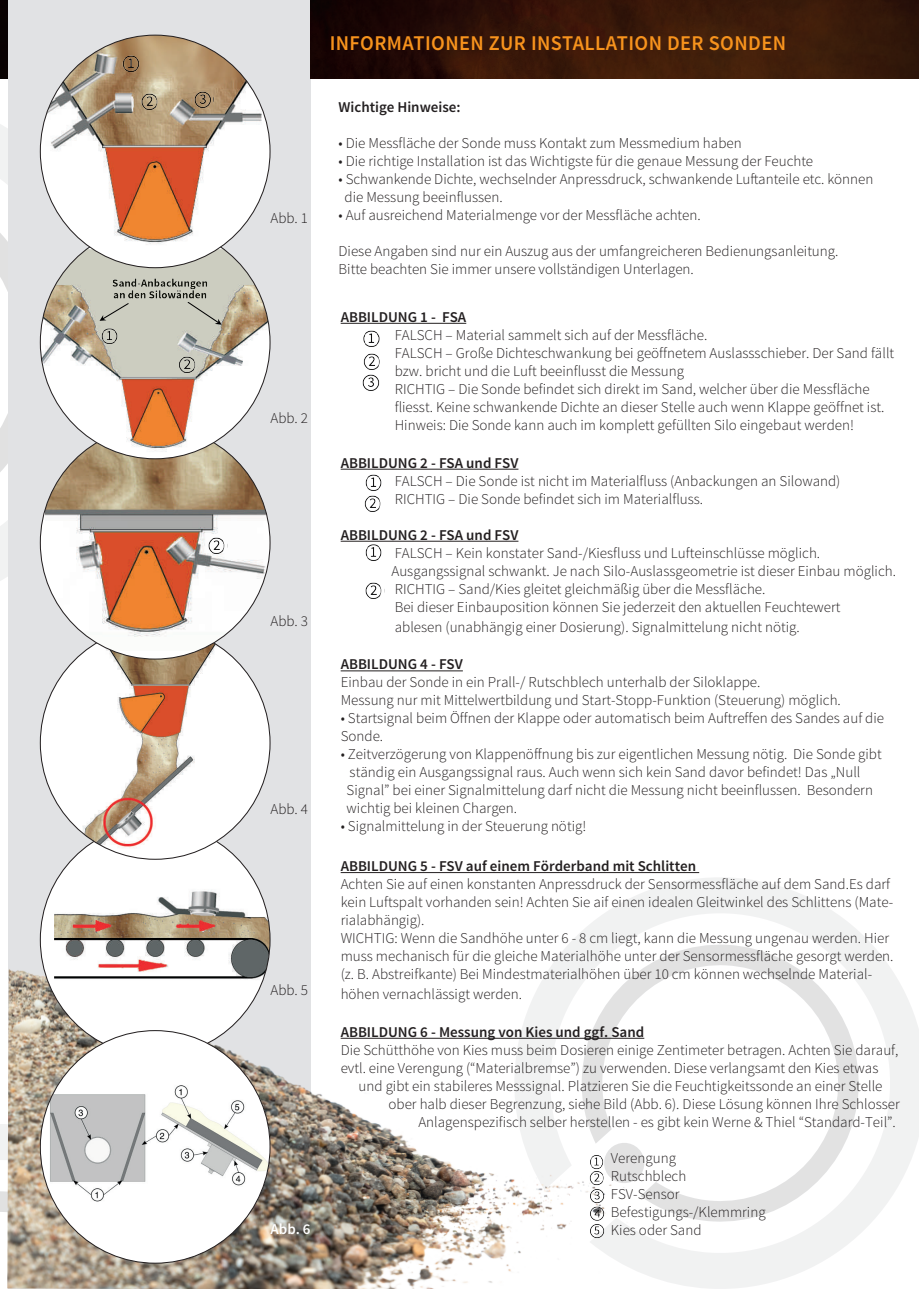
<style>
.page{position:relative;width:919px;height:1289px;background:#fff}
.page>*{position:absolute;margin:0;border:0;box-sizing:border-box;transform-origin:0 0}
.t1{font:600 21px "Source Sans Pro";letter-spacing:.02em;color:#f7931d}
.t2{font:300 15px/18px "Source Sans Pro";color:#231f20}
.t3{font:600 15px "Source Sans Pro";color:#231f20}
.t4{font:600 15px "Source Sans Pro";color:#fff}
</style>
<div class="page">
<img style="left:0;top:0;width:8px;height:79px">
<svg style="left:0;top:171px;width:8px;height:363px"></svg>
<svg style="left:0;top:1124px;width:7px;height:88px"></svg>
<div style="left:8px;top:0;width:303px;height:1288px;background:#e1e2e4"></div>
<svg style="left:675px;top:878px;width:243px;height:410px"></svg>
<svg style="left:676px;top:940px;width:186px;height:285px"></svg>
<img style="left:311px;top:0;width:607px;height:79px">
<img style="left:7px;top:883px;width:669px;height:405px">
<div style="left:40px;top:823px;width:230px;height:233px;background:#fff;border-radius:50%"></div>
<img style="left:54px;top:869px;width:216px;height:137px">
<div style="left:40px;top:626px;width:230px;height:233px;background:#fff;border-radius:50%"></div>
<img style="left:63px;top:650px;width:177px;height:209px">
<img style="left:45px;top:452px;width:225px;height:198px">
<img style="left:40px;top:249px;width:229px;height:203px">
<div style="left:40px;top:35px;width:230px;height:233px;background:#fff;border-radius:50%"></div>
<img style="left:40px;top:35px;width:229px;height:210px">
<div style="left:40px;top:1030px;width:230px;height:233px;background:#fff;border-radius:50%"></div>
<img style="left:47px;top:1082px;width:223px;height:122px">
<svg style="left:99px;top:303px;width:29px;height:18px"></svg>
<svg style="left:188px;top:302px;width:33px;height:23px"></svg>
<hr style="left:340px;top:323px;width:126px;height:1px;background:#231f20">
<hr style="left:340px;top:469px;width:178px;height:1px;background:#231f20">
<hr style="left:340px;top:541px;width:178px;height:1px;background:#231f20">
<hr style="left:340px;top:670px;width:123px;height:1px;background:#231f20">
<hr style="left:340px;top:872px;width:359px;height:1px;background:#231f20">
<hr style="left:340px;top:1037px;width:304px;height:1px;background:#231f20">
<img style="left:364px;top:495px;width:17px;height:17px">
<img style="left:365px;top:474px;width:17px;height:17px">
<img style="left:362px;top:374px;width:17px;height:17px">
<img style="left:363px;top:353px;width:16px;height:17px">
<img style="left:363px;top:330px;width:16px;height:17px">
<img style="left:365px;top:582px;width:17px;height:17px">
<img style="left:365px;top:544px;width:17px;height:17px">
<img style="left:206px;top:533px;width:21px;height:21px">
<img style="left:587px;top:1169px;width:18px;height:69px">
<img style="left:587px;top:1151px;width:18px;height:18px">
<img style="left:120px;top:51px;width:21px;height:21px">
<img style="left:138px;top:90px;width:21px;height:21px">
<img style="left:192px;top:87px;width:21px;height:21px">
<img style="left:106px;top:271px;width:107px;height:34px">
<img style="left:99px;top:324px;width:21px;height:21px">
<img style="left:178px;top:352px;width:19px;height:21px">
<p class="t2" style="left:270px;top:209px;width:39px">Abb. 1</p>
<p class="t2" style="left:270px;top:409px;width:39px">Abb. 2</p>
<p class="t2" style="left:270px;top:611px;width:39px">Abb. 3</p>
<p class="t2" style="left:270px;top:799px;width:39px">Abb. 4</p>
<p class="t2" style="left:270px;top:981px;width:39px">Abb. 5</p>
<p class="t4" style="left:270px;top:1219px;width:42px">Abb. 6</p>
<h1 class="t1" style="left:329px;top:30px;width:458px">INFORMATIONEN ZUR INSTALLATION DER SONDEN</h1>
<p class="t3" style="left:338px;top:97px;width:123px">Wichtige Hinweise:</p>
<p class="t2" style="left:338px;top:134px;width:404px">• Die Messfläche der Sonde muss Kontakt zum Messmedium haben</p>
<p class="t2" style="left:338px;top:152px;width:476px">• Die richtige Installation ist das Wichtigste für die genaue Messung der Feuchte</p>
<p class="t2" style="left:344px;top:170px;width:530px;text-indent:-6px">• Schwankende Dichte, wechselnder Anpressdruck, schwankende Luftanteile etc. können die Messung beeinflussen.</p>
<p class="t2" style="left:338px;top:206px;width:363px">• Auf ausreichend Materialmenge vor der Messfläche achten.</p>
<p class="t2" style="left:338px;top:242px;width:501px">Diese Angaben sind nur ein Auszug aus der umfangreicheren Bedienungsanleitung.<br>Bitte beachten Sie immer unsere vollständigen Unterlagen.</p>
<p class="t3" style="left:340px;top:307px;width:127px">ABBILDUNG 1 - FSA</p>
<p class="t2" style="left:394px;top:326px;width:501px">FALSCH – Material sammelt sich auf der Messfläche.<br>FALSCH – Große Dichteschwankung bei geöffnetem Auslassschieber. Der Sand fällt bzw. bricht und die Luft beeinflusst die Messung<br>RICHTIG – Die Sonde befindet sich direkt im Sand, welcher über die Messfläche fliesst. Keine schwankende Dichte an dieser Stelle auch wenn Klappe geöffnet ist.<br>Hinweis: Die Sonde kann auch im komplett gefüllten Silo eingebaut werden!</p>
<p class="t3" style="left:340px;top:453px;width:179px">ABBILDUNG 2 - FSA und FSV</p>
<p class="t2" style="left:394px;top:472px;width:447px">FALSCH – Die Sonde ist nicht im Materialfluss (Anbackungen an Silowand)<br>RICHTIG – Die Sonde befindet sich im Materialfluss.</p>
<p class="t3" style="left:340px;top:525px;width:179px">ABBILDUNG 2 - FSA und FSV</p>
<p class="t2" style="left:391px;top:544px;width:506px">FALSCH – Kein konstater Sand-/Kiesfluss und Lufteinschlüsse möglich.<br>Ausgangssignal schwankt. Je nach Silo-Auslassgeometrie ist dieser Einbau möglich.<br>RICHTIG – Sand/Kies gleitet gleichmäßig über die Messfläche.<br>Bei dieser Einbauposition können Sie jederzeit den aktuellen Feuchtewert</p>
<p class="t2" style="left:394px;top:617px;width:406px">ablesen (unabhängig einer Dosierung). Signalmittelung nicht nötig.</p>
<p class="t3" style="left:340px;top:655px;width:124px">ABBILDUNG 4 - FSV</p>
<p class="t2" style="left:340px;top:673px;width:501px">Einbau der Sonde in ein Prall-/ Rutschblech unterhalb der Siloklappe.<br>Messung nur mit Mittelwertbildung und Start-Stopp-Funktion (Steuerung) möglich.</p>
<p class="t2" style="left:340px;top:709px;width:545px">• Startsignal beim Öffnen der Klappe oder automatisch beim Auftreffen des Sandes auf die<br>Sonde.</p>
<p class="t2" style="left:346px;top:745px;width:536px;text-indent:-6px">• Zeitverzögerung von Klappenöffnung bis zur eigentlichen Messung nötig. Die Sonde gibt ständig ein Ausgangssignal raus. Auch wenn sich kein Sand davor befindet! Das „Null Signal” bei einer Signalmittelung darf nicht die Messung nicht beeinflussen. Besondern wichtig bei kleinen Chargen.</p>
<p class="t2" style="left:340px;top:817px;width:247px">• Signalmittelung in der Steuerung nötig!</p>
<p class="t3" style="left:340px;top:856px;width:357px">ABBILDUNG 5 - FSV auf einem Förderband mit Schlitten</p>
<p class="t2" style="left:340px;top:875px;width:554px">Achten Sie auf einen konstanten Anpressdruck der Sensormessfläche auf dem Sand.Es darf kein Luftspalt vorhanden sein! Achten Sie aif einen idealen Gleitwinkel des Schlittens (Mate&shy;rialabhängig).<br>WICHTIG: Wenn die Sandhöhe unter 6 - 8 cm liegt, kann die Messung ungenau werden. Hier muss mechanisch für die gleiche Materialhöhe unter der Sensormessfläche gesorgt werden. (z. B. Abstreifkante) Bei Mindestmaterialhöhen über 10 cm können wechselnde Material-</p>
<p class="t2" style="left:340px;top:985px;width:183px">höhen vernachlässigt werden.</p>
<p class="t3" style="left:340px;top:1022px;width:305px">ABBILDUNG 6 - Messung von Kies und ggf. Sand</p>
<p class="t2" style="left:340px;top:1040px;width:559px">Die Schütthöhe von Kies muss beim Dosieren einige Zentimeter betragen. Achten Sie darauf, evtl. eine Verengung (“Materialbremse”) zu verwenden. Diese verlangsamt den Kies etwas</p>
<p class="t2" style="left:358px;top:1076px;width:525px">und gibt ein stabileres Messsignal. Platzieren Sie die Feuchtigkeitssonde an einer Stelle</p>
<p class="t2" style="left:388px;top:1094px;width:513px">ober halb dieser Begrenzung, siehe Bild (Abb. 6). Diese Lösung können Ihre Schlosser</p>
<p class="t2" style="left:418px;top:1112px;width:479px">Anlagenspezifisch selber herstellen - es gibt kein Werne &amp; Thiel “Standard-Teil”.</p>
<p class="t2" style="left:610px;top:1148px;width:156px">Verengung<br>Rutschblech<br>FSV-Sensor<br>Befestigungs-/Klemmring<br>Kies oder Sand</p>
</div>
